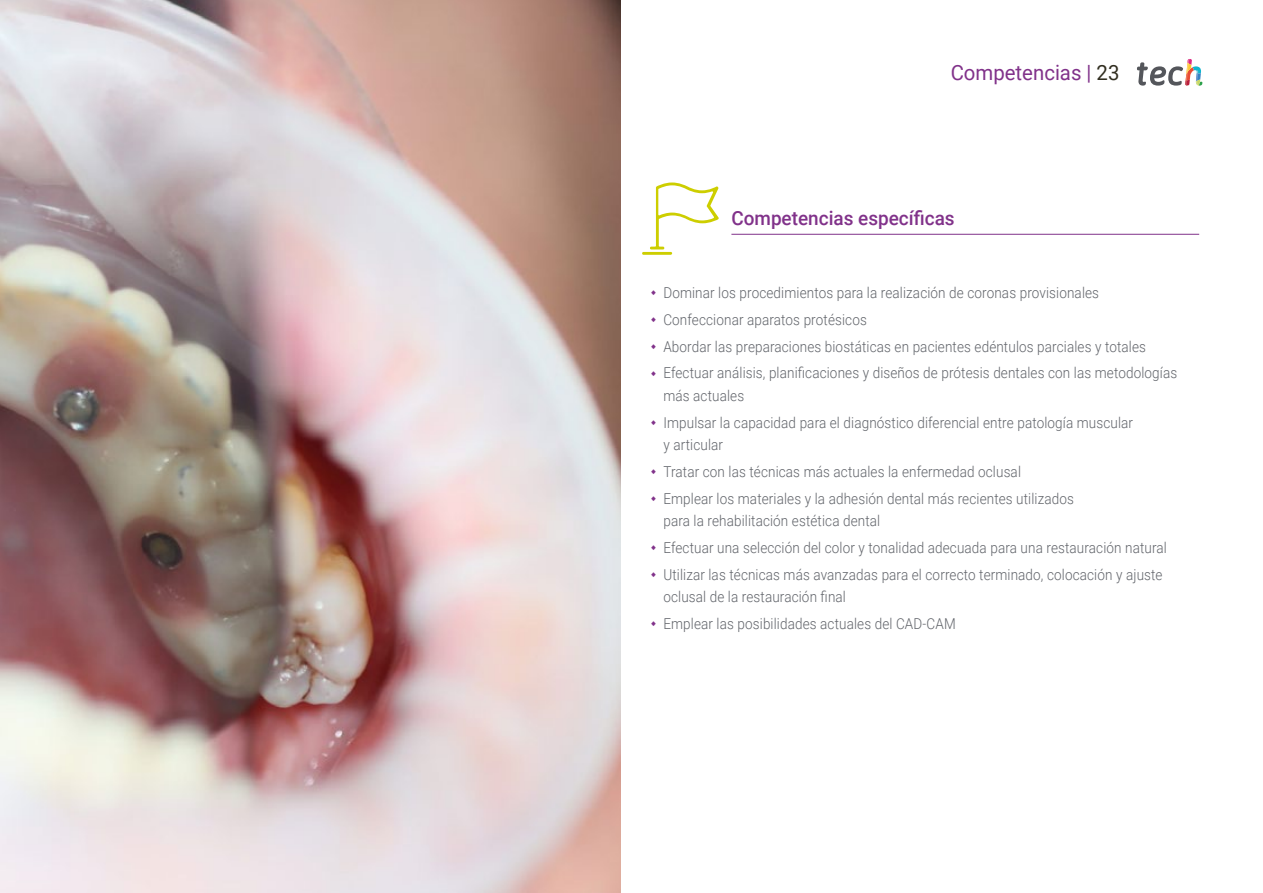
<style>
.page{position:relative;width:1263px;height:893px;background:#fff}
.page>*{position:absolute;margin:0;border:0;box-sizing:border-box;transform-origin:0 0}
.t1{font:21px "Roboto";color:#81328a}
.t2{font:500 19.5px "Roboto";color:#81328a}
.t3{font:300 15px/26.7px "Roboto";letter-spacing:.01em;color:#61646a;scale:.9 1}
.s1{color:#312e20}
</style>
<div class="page">
<img style="left:0;top:0;width:621px;height:893px">
<hr style="left:731px;top:234px;width:468px;height:1px;background:#81328a">
<hr style="left:642px;top:252px;width:30px;height:3px;background:#cdce00">
<svg style="left:650px;top:182px;width:69px;height:67px"></svg>
<svg style="left:1137px;top:59px;width:65px;height:27px"></svg>
<h1 class="t1" style="left:951px;top:57px;width:170px">Competencias | <span class="s1">23</span></h1>
<h2 class="t2" style="left:731px;top:205px;width:225px">Competencias específicas</h2>
<p class="t3" style="left:663px;top:279px;width:572px">Dominar los procedimientos para la realización de coronas provisionales Confeccionar aparatos protésicos<br>Abordar las preparaciones biostáticas en pacientes edéntulos parciales y totales Efectuar análisis, planificaciones y diseños de prótesis dentales con las metodologías</p>
<p class="t3" style="left:663px;top:382px;width:523px">más actuales<br>Impulsar la capacidad para el diagnóstico diferencial entre patología muscular</p>
<p class="t3" style="left:663px;top:431px;width:458px">y articular<br>Tratar con las técnicas más actuales la enfermedad oclusal<br>Emplear los materiales y la adhesión dental más recientes utilizados</p>
<p class="t3" style="left:663px;top:507px;width:561px">para la rehabilitación estética dental<br>Efectuar una selección del color y tonalidad adecuada para una restauración natural<br>Utilizar las técnicas más avanzadas para el correcto terminado, colocación y ajuste</p>
<p class="t3" style="left:663px;top:583px;width:326px">oclusal de la restauración final<br>Emplear las posibilidades actuales del CAD-CAM</p>
</div>
